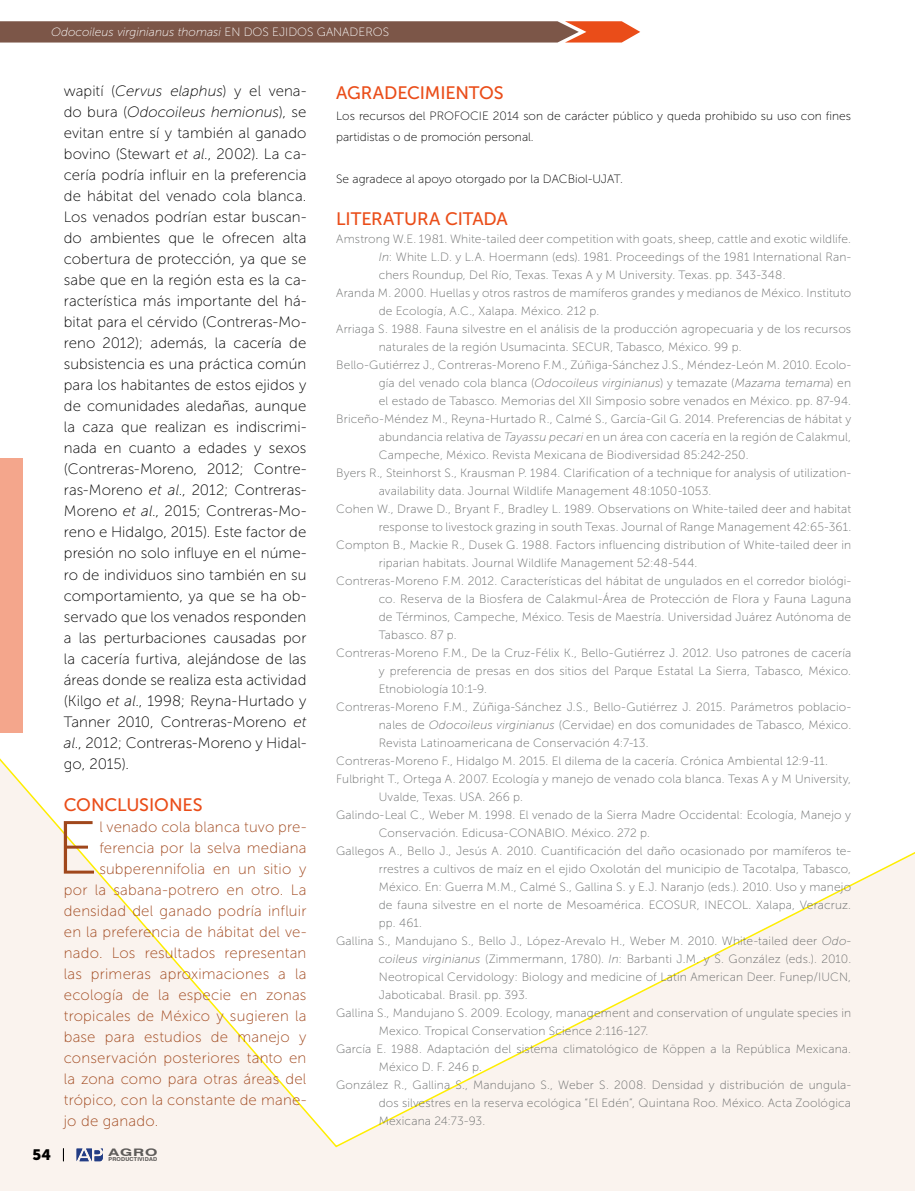
<style>
.page{position:relative;width:915px;height:1191px;background:#fff}
.page>*{position:absolute;margin:0;border:0;box-sizing:border-box;transform-origin:0 0}
.t1{font:75px "Museo Sans 100";color:#a0471c}
.t2{font:18px "Museo Sans 500";letter-spacing:-.005em;color:#ea4d19}
.t3{font:15px/21px "Museo Sans 100";letter-spacing:.005em;color:#000;text-align:justify}
.t4{font:15px "Museo Sans 100";letter-spacing:.015em;color:#a0471c}
.t5{font:15px "Museo Sans 900";color:#000}
.t6{font:12px "Museo Sans 100";letter-spacing:.015em;color:#6a6c6c}
.t7{font:12px/21px "Museo Sans 100";color:#000}
.t8{font:italic 12px "Museo Sans 100";color:#fff}
.t9{font:700 10.35px "Swiss 721 BT";color:#000;scale:1.52 1}
.t10{font:700 5.4px "Swiss 721 BT";letter-spacing:.03em;color:#000}
.s1{font-style:normal}
.s2{font-style:italic}
</style>
<div class="page">
<div style="left:0;top:458px;width:22px;height:275px;background:#f4a68c"></div>
<svg style="left:0;top:21px;width:640px;height:22px;background:#8c5f4e"></svg>
<svg style="left:0;top:731px;width:914px;height:460px"></svg>
<p class="t8" style="left:51px;top:26px;width:339px">Odocoileus virginianus thomasi <span class="s1">EN DOS EJIDOS GANADEROS</span></p>
<p class="t3" style="left:64px;top:81px;width:244px">wapití (<span class="s2">Cervus elaphus</span>) y el vena&shy;do bura (<span class="s2">Odocoileus hemionus</span>), se evitan entre sí y también al ganado bovino (Stewart <span class="s2">et al</span>., 2002). La ca&shy;cería podría influir en la preferencia de hábitat del venado cola blanca.<br>Los venados podrían estar buscan&shy;do ambientes que le ofrecen alta cobertura de protección, ya que se sabe que en la región esta es la ca&shy;racterística más importante del há&shy;bitat para el cérvido (Contreras-Mo&shy;reno 2012); además, la cacería de subsistencia es una práctica común para los habitantes de estos ejidos y de comunidades aledañas, aunque la caza que realizan es indiscrimi&shy;nada en cuanto a edades y sexos (Contreras-Moreno, 2012; Contre&shy;ras-Moreno <span class="s2">et al</span>., 2012; Contreras-Moreno <span class="s2">et al</span>., 2015; Contreras-Mo&shy;reno e Hidalgo, 2015). Este factor de presión no solo influye en el núme&shy;ro de individuos sino también en su comportamiento, ya que se ha ob&shy;servado que los venados responden a las perturbaciones causadas por la cacería furtiva, alejándose de las áreas donde se realiza esta actividad (Kilgo <span class="s2">et al</span>., 1998; Reyna-Hurtado y Tanner 2010, Contreras-Moreno <span class="s2">et al</span>., 2012; Contreras-Moreno y Hidal&shy;go, 2015).</p>
<h2 class="t2" style="left:64px;top:794px;width:140px">CONCLUSIONES</h2>
<h1 class="t1" style="left:56px;top:808px;width:44px">E</h1>
<p class="t4" style="left:99px;top:818px;width:208px">l venado cola blanca tuvo pre-</p>
<p class="t4" style="left:99px;top:839px;width:208px">ferencia por la selva mediana</p>
<p class="t4" style="left:99px;top:860px;width:208px">subperennifolia en un sitio y</p>
<p class="t4" style="left:64px;top:881px;width:244px">por la sabana-potrero en otro. La</p>
<p class="t4" style="left:64px;top:902px;width:244px">densidad del ganado podría influir</p>
<p class="t4" style="left:64px;top:923px;width:244px">en la preferencia de hábitat del ve-</p>
<p class="t4" style="left:64px;top:944px;width:244px">nado. Los resultados representan</p>
<p class="t4" style="left:64px;top:965px;width:244px">las primeras aproximaciones a la</p>
<p class="t4" style="left:64px;top:986px;width:244px">ecología de la especie en zonas</p>
<p class="t4" style="left:64px;top:1007px;width:244px">tropicales de México y sugieren la</p>
<p class="t4" style="left:64px;top:1028px;width:244px">base para estudios de manejo y</p>
<p class="t4" style="left:64px;top:1049px;width:244px">conservación posteriores tanto en</p>
<p class="t4" style="left:64px;top:1070px;width:244px">la zona como para otras áreas del</p>
<p class="t4" style="left:64px;top:1091px;width:244px">trópico, con la constante de mane-</p>
<p class="t4" style="left:64px;top:1112px;width:96px">jo de ganado.</p>
<p class="t5" style="left:33px;top:1146px;width:20px">54</p>
<p class="t9" style="left:108px;top:1145px;width:34px">AGRO</p>
<p class="t10" style="left:108px;top:1155px;width:50px">PRODUCTIVIDAD</p>
<h2 class="t2" style="left:336px;top:82px;width:169px">AGRADECIMIENTOS</h2>
<p class="t7" style="left:336px;top:105px;width:516px">Los recursos del PROFOCIE 2014 son de carácter público y queda prohibido su uso con fines partidistas o de promoción personal.</p>
<p class="t7" style="left:336px;top:168px;width:288px">Se agradece al apoyo otorgado por la DACBiol-UJAT.</p>
<h2 class="t2" style="left:336px;top:208px;width:173px">LITERATURA CITADA</h2>
<p class="t6" style="left:336px;top:232px;width:516px">Amstrong W.E. 1981. White-tailed deer competition with goats, sheep, cattle and exotic wildlife.</p>
<p class="t6" style="left:378px;top:250px;width:473px"><span class="s2">In</span>: White L.D. y L.A. Hoermann (eds). 1981. Proceedings of the 1981 International Ran-</p>
<p class="t6" style="left:378px;top:268px;width:408px">chers Roundup, Del Río, Texas. Texas A y M University. Texas. pp. 343-348.</p>
<p class="t6" style="left:336px;top:286px;width:516px">Aranda M. 2000. Huellas y otros rastros de mamíferos grandes y medianos de México. Instituto</p>
<p class="t6" style="left:378px;top:304px;width:222px">de Ecología, A.C., Xalapa. México. 212 p.</p>
<p class="t6" style="left:336px;top:322px;width:516px">Arriaga S. 1988. Fauna silvestre en el análisis de la producción agropecuaria y de los recursos</p>
<p class="t6" style="left:378px;top:340px;width:364px">naturales de la región Usumacinta. SECUR, Tabasco, México. 99 p.</p>
<p class="t6" style="left:336px;top:358px;width:516px">Bello-Gutiérrez J., Contreras-Moreno F.M., Zúñiga-Sánchez J.S., Méndez-León M. 2010. Ecolo-</p>
<p class="t6" style="left:378px;top:376px;width:473px">gía del venado cola blanca (<span class="s2">Odocoileus virginianus</span>) y temazate (<span class="s2">Mazama temama</span>) en</p>
<p class="t6" style="left:378px;top:394px;width:473px">el estado de Tabasco. Memorias del XII Simposio sobre venados en México. pp. 87-94.</p>
<p class="t6" style="left:336px;top:412px;width:516px">Briceño-Méndez M., Reyna-Hurtado R., Calmé S., García-Gil G. 2014. Preferencias de hábitat y</p>
<p class="t6" style="left:378px;top:430px;width:474px">abundancia relativa de <span class="s2">Tayassu pecari</span> en un área con cacería en la región de Calakmul,</p>
<p class="t6" style="left:378px;top:448px;width:371px">Campeche, México. Revista Mexicana de Biodiversidad 85:242-250.</p>
<p class="t6" style="left:336px;top:466px;width:516px">Byers R., Steinhorst S., Krausman P. 1984. Clarification of a technique for analysis of utilization-</p>
<p class="t6" style="left:378px;top:484px;width:334px">availability data. Journal Wildlife Management 48:1050-1053.</p>
<p class="t6" style="left:336px;top:502px;width:516px">Cohen W., Drawe D., Bryant F., Bradley L. 1989. Observations on White-tailed deer and habitat</p>
<p class="t6" style="left:378px;top:520px;width:473px">response to livestock grazing in south Texas. Journal of Range Management 42:65-361.</p>
<p class="t6" style="left:336px;top:538px;width:516px">Compton B., Mackie R., Dusek G. 1988. Factors influencing distribution of White-tailed deer in</p>
<p class="t6" style="left:378px;top:556px;width:320px">riparian habitats. Journal Wildlife Management 52:48-544.</p>
<p class="t6" style="left:336px;top:574px;width:516px">Contreras-Moreno F.M. 2012. Características del hábitat de ungulados en el corredor biológi-</p>
<p class="t6" style="left:378px;top:592px;width:473px">co. Reserva de la Biosfera de Calakmul-Área de Protección de Flora y Fauna Laguna</p>
<p class="t6" style="left:378px;top:610px;width:473px">de Términos, Campeche, México. Tesis de Maestría. Universidad Juárez Autónoma de</p>
<p class="t6" style="left:378px;top:628px;width:79px">Tabasco. 87 p.</p>
<p class="t6" style="left:336px;top:646px;width:516px">Contreras-Moreno F.M., De la Cruz-Félix K., Bello-Gutiérrez J. 2012. Uso patrones de cacería</p>
<p class="t6" style="left:378px;top:664px;width:473px">y preferencia de presas en dos sitios del Parque Estatal La Sierra, Tabasco, México.</p>
<p class="t6" style="left:378px;top:682px;width:110px">Etnobiología 10:1-9.</p>
<p class="t6" style="left:336px;top:700px;width:516px">Contreras-Moreno F.M., Zúñiga-Sánchez J.S., Bello-Gutiérrez J. 2015. Parámetros poblacio-</p>
<p class="t6" style="left:378px;top:718px;width:473px">nales de <span class="s2">Odocoileus virginianus</span> (Cervidae) en dos comunidades de Tabasco, México.</p>
<p class="t6" style="left:378px;top:736px;width:271px">Revista Latinoamericana de Conservación 4:7-13.</p>
<p class="t6" style="left:336px;top:754px;width:493px">Contreras-Moreno F., Hidalgo M. 2015. El dilema de la cacería. Crónica Ambiental 12:9-11.</p>
<p class="t6" style="left:336px;top:772px;width:516px">Fulbright T., Ortega A. 2007. Ecología y manejo de venado cola blanca. Texas A y M University,</p>
<p class="t6" style="left:378px;top:790px;width:146px">Uvalde, Texas. USA. 266 p.</p>
<p class="t6" style="left:336px;top:808px;width:516px">Galindo-Leal C., Weber M. 1998. El venado de la Sierra Madre Occidental: Ecología, Manejo y</p>
<p class="t6" style="left:378px;top:826px;width:273px">Conservación. Edicusa-CONABIO. México. 272 p.</p>
<p class="t6" style="left:336px;top:844px;width:516px">Gallegos A., Bello J., Jesús A. 2010. Cuantificación del daño ocasionado por mamíferos te-</p>
<p class="t6" style="left:378px;top:862px;width:473px">rrestres a cultivos de maíz en el ejido Oxolotán del municipio de Tacotalpa, Tabasco,</p>
<p class="t6" style="left:378px;top:880px;width:473px">México. En: Guerra M.M., Calmé S., Gallina S. y E.J. Naranjo (eds.). 2010. Uso y manejo</p>
<p class="t6" style="left:378px;top:898px;width:473px">de fauna silvestre en el norte de Mesoamérica. ECOSUR, INECOL. Xalapa, Veracruz.</p>
<p class="t6" style="left:378px;top:916px;width:45px">pp. 461.</p>
<p class="t6" style="left:336px;top:934px;width:516px">Gallina S., Mandujano S., Bello J., López-Arevalo H., Weber M. 2010. White-tailed deer <span class="s2">Odo-</span></p>
<p class="t6" style="left:378px;top:952px;width:473px"><span class="s2">coileus virginianus</span> (Zimmermann, 1780). <span class="s2">In</span>: Barbanti J.M. y S. González (eds.). 2010.</p>
<p class="t6" style="left:378px;top:970px;width:473px">Neotropical Cervidology: Biology and medicine of Latin American Deer. Funep/IUCN,</p>
<p class="t6" style="left:378px;top:988px;width:150px">Jaboticabal. Brasil. pp. 393.</p>
<p class="t6" style="left:336px;top:1006px;width:516px">Gallina S., Mandujano S. 2009. Ecology, management and conservation of ungulate species in</p>
<p class="t6" style="left:378px;top:1024px;width:271px">Mexico. Tropical Conservation Science 2:116-127.</p>
<p class="t6" style="left:336px;top:1042px;width:516px">García E. 1988. Adaptación del sistema climatológico de Köppen a la República Mexicana.</p>
<p class="t6" style="left:378px;top:1060px;width:105px">México D. F. 246 p.</p>
<p class="t6" style="left:336px;top:1078px;width:516px">González R., Gallina S., Mandujano S., Weber S. 2008. Densidad y distribución de ungula-</p>
<p class="t6" style="left:378px;top:1096px;width:473px">dos silvestres en la reserva ecológica “El Edén”, Quintana Roo. México. Acta Zoológica</p>
<p class="t6" style="left:378px;top:1114px;width:108px">Mexicana 24:73-93.</p>
</div>
